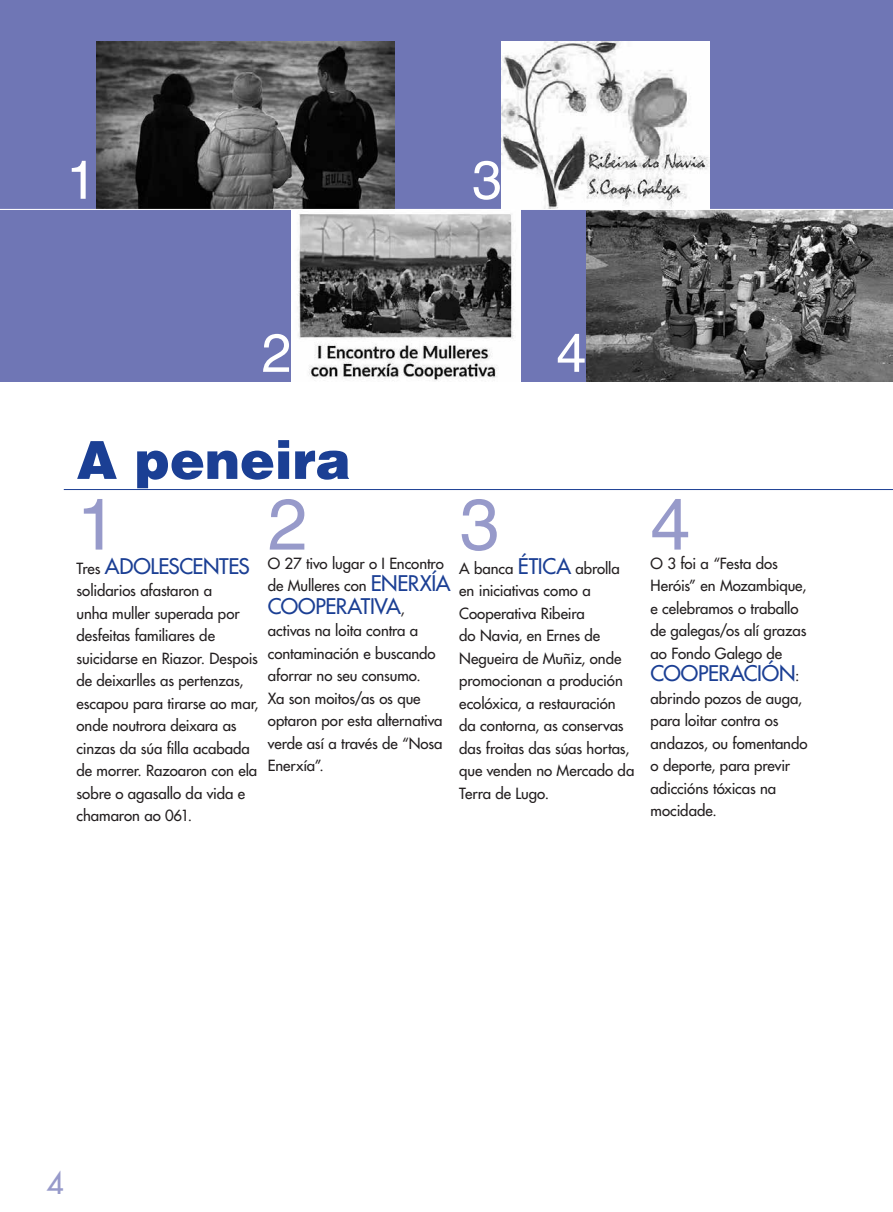
<style>
.page{position:relative;width:893px;height:1212px;background:#fff}
.page>*{position:absolute;margin:0;border:0;box-sizing:border-box;transform-origin:0 0}
.t1{font:72px "Helvetica LT Std";color:#979aca}
.t2{font:54px "Helvetica LT Std";color:#fff}
.t3{font:900 52.5px "Helvetica LT Std";color:#1b3f94}
.t4{font:500 30px "Futura Std";color:#979aca}
.t5{font:500 21px "Futura Std";letter-spacing:-.02em;color:#1b3f94}
.t6{font:500 15px/22.5px "Futura Std";letter-spacing:-.005em;color:#231f20}
.s1{font-size:21px;color:#1b3f94}
.s2{font-size:15px;color:#231f20}
</style>
<div class="page">
<hr style="left:64px;top:489px;width:829px;height:1px;background:#1b3f94">
<div style="left:0;top:0;width:893px;height:382px;background:#6f76b5"></div>
<img style="left:292px;top:210px;width:229px;height:172px">
<img style="left:586px;top:210px;width:307px;height:172px">
<img style="left:96px;top:41px;width:298px;height:168px">
<img style="left:502px;top:41px;width:208px;height:168px">
<hr style="left:0;top:209px;width:893px;height:1px;background:#fff">
<h2 class="t2" style="left:66px;top:148px;width:32px">1</h2>
<h2 class="t2" style="left:472px;top:148px;width:32px">3</h2>
<h2 class="t2" style="left:262px;top:322px;width:32px">2</h2>
<h2 class="t2" style="left:556px;top:322px;width:32px">4</h2>
<h3 class="t3" style="left:77px;top:426px;width:276px">A peneira</h3>
<h1 class="t1" style="left:77px;top:482px;width:42px">1</h1>
<h1 class="t1" style="left:268px;top:482px;width:42px">2</h1>
<h1 class="t1" style="left:459px;top:482px;width:42px">3</h1>
<h1 class="t1" style="left:650px;top:482px;width:42px">4</h1>
<p class="t6" style="left:459px;top:557px;width:177px">A banca <span class="s1">ÉTICA</span> abrolla en iniciativas como a<br>Cooperativa Ribeira<br>do Navia, en Ernes de<br>Negueira de Muñiz, onde promocionan a produción ecolóxica, a restauración da contorna, as conservas das froitas das súas hortas, que venden no Mercado da<br>Terra de Lugo.</p>
<p class="t6" style="left:651px;top:552px;width:157px">O 3 foi a “Festa dos<br>Heróis” en Mozambique, e celebramos o traballo de galegas/os alí grazas ao Fondo Galego de</p>
<p class="t6" style="left:268px;top:552px;width:184px">O 27 tivo lugar o I Encontro de Mulleres con <span class="s1">ENERXÍA</span></p>
<h3 class="t5" style="left:268px;top:593px;width:138px">COOPERATIVA<span class="s2">,</span></h3>
<p class="t6" style="left:268px;top:619px;width:176px">activas na loita contra a contaminación e buscando aforrar no seu consumo.<br>Xa son moitos/as os que optaron por esta alternativa verde así a través de “Nosa<br>Enerxía”.</p>
<h3 class="t5" style="left:77px;top:553px;width:175px"><span class="s2">Tres</span> ADOLESCENTES</h3>
<p class="t6" style="left:77px;top:579px;width:184px">solidarios afastaron a<br>unha muller superada por desfeitas familiares de suicidarse en Riazor. Despois de deixarlles as pertenzas, escapou para tirarse ao mar, onde noutrora deixara as cinzas da súa filla acabada de morrer. Razoaron con ela sobre o agasallo da vida e chamaron ao 061.</p>
<h3 class="t5" style="left:651px;top:660px;width:150px">COOPERACIÓN<span class="s2">:</span></h3>
<p class="t6" style="left:651px;top:687px;width:158px">abrindo pozos de auga, para loitar contra os andazos, ou fomentando o deporte, para previr adiccións tóxicas na mocidade.</p>
<h3 class="t4" style="left:46px;top:1164px;width:19px">4</h3>
</div>
